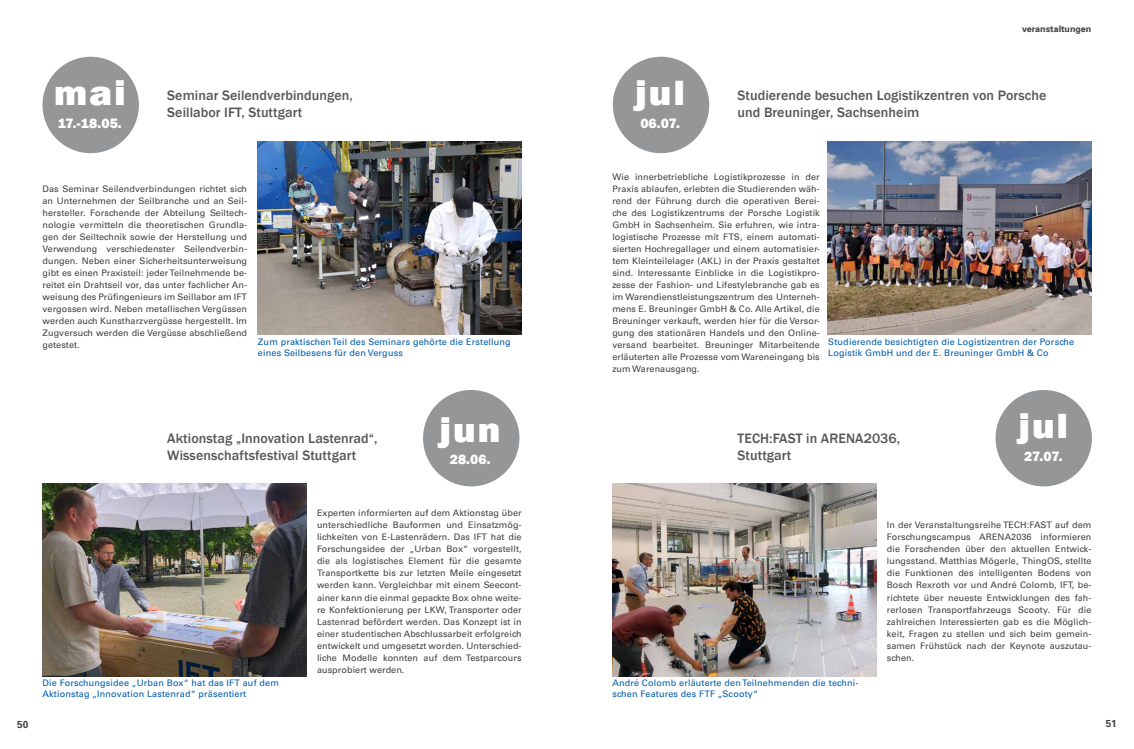
<style>
.page{position:relative;width:1134px;height:749px;background:#fff}
.page>*{position:absolute;margin:0;border:0;box-sizing:border-box;transform-origin:0 0}
.t1{font:800 36px "Franklin Gothic";letter-spacing:.04em;color:#fff;scale:1.1 1}
.t2{font:500 14px/16.8px "Franklin Gothic";letter-spacing:.005em;color:#565759}
.t3{font:800 14px "Franklin Gothic";letter-spacing:.005em;color:#fff}
.t4{font:10px "Universfor Uni S65 Bd";color:#414142}
.t5{font:9px/12px "Universfor Uni S55 Rm";letter-spacing:.01em;color:#414142;text-align:justify}
.t6{font:9px/10.8px "Universfor Uni S55 Rm";letter-spacing:.02em;color:#005bab}
.t7{font:9px "Universfor Uni S65 Bd";color:#414142}
</style>
<div class="page">
<div style="left:43px;top:57px;width:96px;height:96px;background:#949698;border-radius:50%"></div>
<img style="left:258px;top:141px;width:264px;height:193px">
<img style="left:43px;top:483px;width:263px;height:193px">
<div style="left:423px;top:390px;width:96px;height:96px;background:#949698;border-radius:50%"></div>
<div style="left:613px;top:57px;width:96px;height:96px;background:#949698;border-radius:50%"></div>
<img style="left:828px;top:141px;width:263px;height:193px">
<div style="left:995px;top:390px;width:97px;height:96px;background:#949698;border-radius:50%"></div>
<img style="left:612px;top:483px;width:264px;height:193px">
<h1 class="t1" style="left:54px;top:70px;width:67px">mai</h1>
<h2 class="t3" style="left:58px;top:114px;width:65px">17.-18.05.</h2>
<h2 class="t2" style="left:167px;top:87px;width:187px">Seminar Seilendverbindungen,</h2>
<h2 class="t2" style="left:167px;top:104px;width:136px">Seillabor IFT, Stuttgart</h2>
<p class="t5" style="left:43px;top:182px;width:206px">Das Seminar Seilendverbindungen richtet sich an Unternehmen der Seilbranche und an Seil&shy;hersteller. Forschende der Abteilung Seiltech&shy;nologie vermitteln die theoretischen Grundla&shy;gen der Seiltechnik sowie der Herstellung und Verwendung verschiedenster Seilendverbin&shy;dungen. Neben einer Sicherheitsunterweisung gibt es einen Praxisteil: jeder Teilnehmende be&shy;reitet ein Drahtseil vor, das unter fachlicher An&shy;weisung des Prüfingenieurs im Seillabor am IFT vergossen wird. Neben metallischen Vergüssen werden auch Kunstharzvergüsse hergestellt. Im Zugversuch werden die Vergüsse abschließend getestet.</p>
<p class="t6" style="left:258px;top:336px;width:254px">Zum praktischen Teil des Seminars gehörte die Erstellung eines Seilbesens für den Verguss</p>
<h2 class="t2" style="left:167px;top:430px;width:212px">Aktionstag „Innovation Lastenrad“,<br>Wissenschaftsfestival Stuttgart</h2>
<h1 class="t1" style="left:439px;top:406px;width:57px">jun</h1>
<h2 class="t3" style="left:450px;top:450px;width:42px">28.06.</h2>
<p class="t4" style="left:17px;top:717px;width:13px">50</p>
<p class="t6" style="left:43px;top:677px;width:238px">Die Forschungsidee „Urban Box“ hat das IFT auf dem<br>Aktionstag „Innovation Lastenrad“ präsentiert</p>
<p class="t5" style="left:317px;top:506px;width:206px">Experten informierten auf dem Aktionstag über unterschiedliche Bauformen und Einsatzmög&shy;lichkeiten von E-Lastenrädern. Das IFT hat die Forschungsidee der „Urban Box“ vorgestellt, die als logistisches Element für die gesamte Transportkette bis zur letzten Meile eingesetzt werden kann. Vergleichbar mit einem Seecont&shy;ainer kann die einmal gepackte Box ohne weite&shy;re Konfektionierung per LKW, Transporter oder Lastenrad befördert werden. Das Konzept ist in einer studentischen Abschlussarbeit erfolgreich entwickelt und umgesetzt worden. Unterschied&shy;liche Modelle konnten auf dem Testparcours ausprobiert werden.</p>
<h1 class="t1" style="left:635px;top:70px;width:47px">jul</h1>
<h2 class="t3" style="left:640px;top:114px;width:41px">06.07.</h2>
<p class="t7" style="left:1022px;top:23px;width:71px">veranstaltungen</p>
<h2 class="t2" style="left:737px;top:87px;width:310px">Studierende besuchen Logistikzentren von Porsche und Breuninger, Sachsenheim</h2>
<p class="t5" style="left:612px;top:170px;width:209px">Wie innerbetriebliche Logistikprozesse in der Praxis ablaufen, erlebten die Studierenden wäh&shy;rend der Führung durch die operativen Berei&shy;che des Logistikzentrums der Porsche Logistik GmbH in Sachsenheim. Sie erfuhren, wie intra&shy;logistische Prozesse mit FTS, einem automati&shy;sierten Hochregallager und einem automatisier&shy;tem Kleinteilelager (AKL) in der Praxis gestaltet sind. Interessante Einblicke in die Logistikpro&shy;zesse der Fashion- und Lifestylebranche gab es im Warendienstleistungszentrum des Unterneh&shy;mens E. Breuninger GmbH &amp; Co. Alle Artikel, die Breuninger verkauft, werden hier für die Versor&shy;gung des stationären Handels und den Online&shy;versand bearbeitet. Breuninger Mitarbeitende erläuterten alle Prozesse vom Wareneingang bis zum Warenausgang.</p>
<p class="t6" style="left:828px;top:336px;width:247px">Studierende besichtigten die Logistizentren der Porsche<br>Logistik GmbH und der E. Breuninger GmbH &amp; Co</p>
<h2 class="t2" style="left:738px;top:430px;width:164px">TECH:FAST in ARENA2036,<br>Stuttgart</h2>
<h1 class="t1" style="left:1018px;top:403px;width:47px">jul</h1>
<h2 class="t3" style="left:1024px;top:447px;width:40px">27.07.</h2>
<p class="t6" style="left:612px;top:677px;width:248px">André Colomb erläuterte den Teilnehmenden die techni&shy;schen Features des FTF „Scooty“</p>
<p class="t5" style="left:887px;top:518px;width:206px">In der Veranstaltungsreihe TECH:FAST auf dem Forschungscampus ARENA2036 informieren die Forschenden über den aktuellen Entwick&shy;lungsstand. Matthias Mögerle, ThingOS, stellte die Funktionen des intelligenten Bodens von Bosch Rexroth vor und André Colomb, IFT, be&shy;richtete über neueste Entwicklungen des fah&shy;rerlosen Transportfahrzeugs Scooty. Für die zahlreichen Interessierten gab es die Möglich&shy;keit, Fragen zu stellen und sich beim gemein&shy;samen Frühstück nach der Keynote auszutau&shy;schen.</p>
<p class="t4" style="left:1106px;top:716px;width:13px">51</p>
</div>
